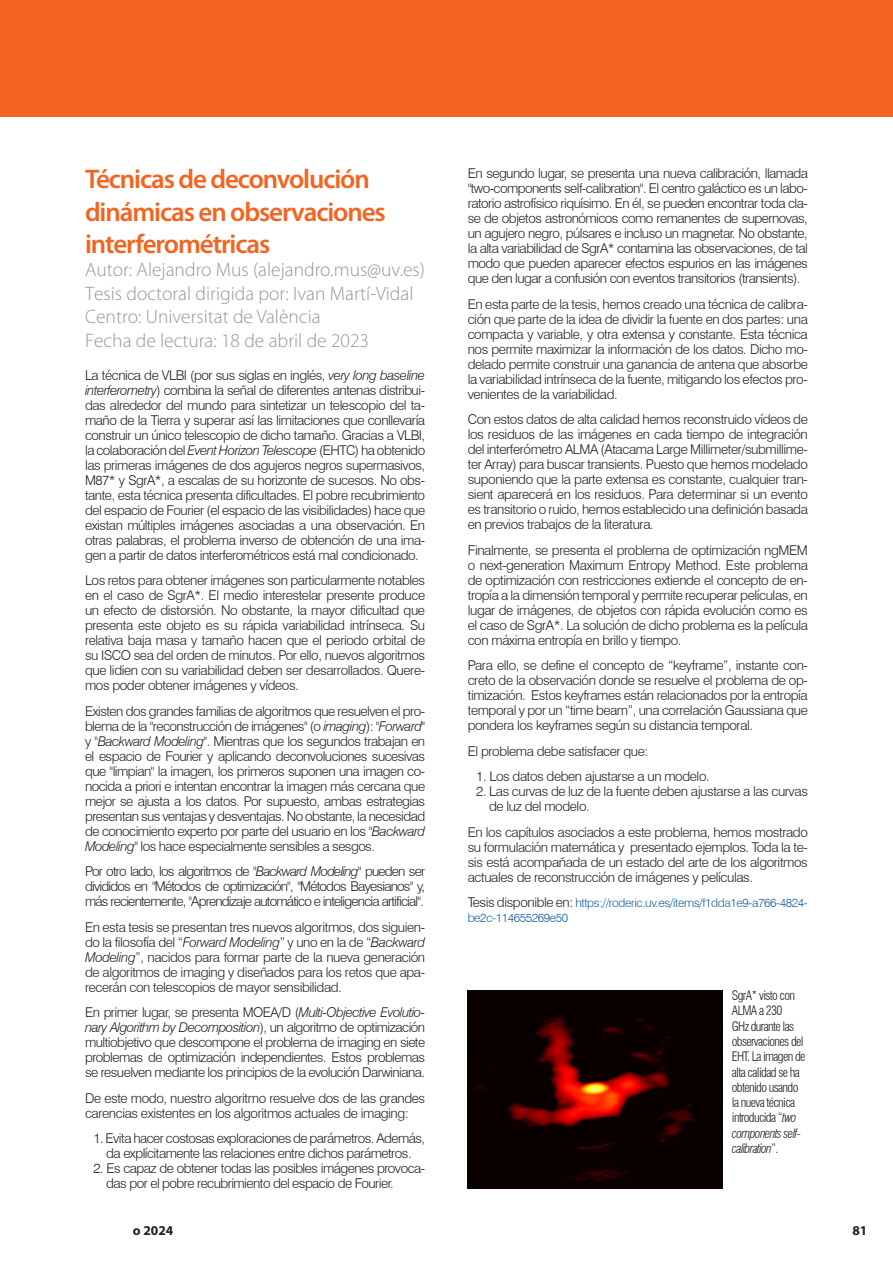
<style>
.page{position:relative;width:893px;height:1263px;background:#fff}
.page>*{position:absolute;margin:0;border:0;box-sizing:border-box;transform-origin:0 0}
.gray_body_text{font:600 27px/32.4px "Myriad Pro";letter-spacing:-.04em;color:#f36421}
.gray_body_text-2{font:300 19.5px "Myriad Pro";color:#93979a}
.Body_1{font:300 13.5px/15px "Swiss 721 BT";letter-spacing:-.03em;color:#231f20;text-align:justify}
.t1{font:700 13.5px "Myriad Pro";color:#231f20}
.Pie_de_imagen{font:300 condensed 12.75px/15.3px "Swiss 721 BT";letter-spacing:-.05em;color:#231f20}
.Body_1-2{font:300 12px/15px "Swiss 721 BT";letter-spacing:-.03em;color:#175d9e}
.s1{font-style:italic}
.s2{font-size:13.5px;color:#231f20}
</style>
<div class="page">
<div style="left:0;top:0;width:893px;height:117px;background:#f36421"></div>
<img style="left:468px;top:990px;width:255px;height:198px">
<p class="gray_body_text" style="left:85px;top:162px;width:286px">Técnicas de deconvolución</p>
<p class="gray_body_text" style="left:85px;top:195px;width:302px">dinámicas en observaciones interferométricas</p>
<p class="gray_body_text-2" style="left:85px;top:258px;width:342px">Autor: Alejandro Mus (alejandro.mus@uv.es)</p>
<p class="gray_body_text-2" style="left:85px;top:282px;width:330px">Tesis doctoral dirigida por: Ivan Martí-Vidal</p>
<p class="gray_body_text-2" style="left:85px;top:305px;width:237px">Centro: Universitat de València</p>
<p class="gray_body_text-2" style="left:85px;top:328px;width:286px">Fecha de lectura: 18 de abril de 2023</p>
<p class="Body_1" style="left:85px;top:367px;width:342px">La técnica de VLBI (por sus siglas en inglés, <span class="s1">very long baseline interferometry</span>) combina la señal de diferentes antenas distribui&shy;das alrededor del mundo para sintetizar un telescopio del ta&shy;maño de la Tierra y superar así las limitaciones que conllevaría construir un único telescopio de dicho tamaño. Gracias a VLBI, la colaboración del <span class="s1">Event Horizon Telescope</span> (EHTC) ha obtenido las primeras imágenes de dos agujeros negros supermasivos, M87* y SgrA*, a escalas de su horizonte de sucesos. No obs&shy;tante, esta técnica presenta dificultades. El pobre recubrimiento del espacio de Fourier (el espacio de las visibilidades) hace que existan múltiples imágenes asociadas a una observación. En otras palabras, el problema inverso de obtención de una ima&shy;gen a partir de datos interferométricos está mal condicionado.</p>
<p class="Body_1" style="left:85px;top:573px;width:342px">Los retos para obtener imágenes son particularmente notables en el caso de SgrA*. El medio interestelar presente produce un efecto de distorsión. No obstante, la mayor dificultad que presenta este objeto es su rápida variabilidad intrínseca. Su relativa baja masa y tamaño hacen que el periodo orbital de su ISCO sea del orden de minutos. Por ello, nuevos algoritmos que lidien con su variabilidad deben ser desarrollados. Quere&shy;mos poder obtener imágenes y vídeos.</p>
<p class="Body_1" style="left:85px;top:703px;width:342px">Existen dos grandes familias de algoritmos que resuelven el pro&shy;blema de la "reconstrucción de imágenes" (o <span class="s1">imaging</span>): "<span class="s1">Forward</span>" y "<span class="s1">Backward Modeling</span>". Mientras que los segundos trabajan en el espacio de Fourier y aplicando deconvoluciones sucesivas que "limpian" la imagen, los primeros suponen una imagen co&shy;nocida a priori e intentan encontrar la imagen más cercana que mejor se ajusta a los datos. Por supuesto, ambas estrategias presentan sus ventajas y desventajas. No obstante, la necesidad de conocimiento experto por parte del usuario en los "<span class="s1">Backward Modeling</span>" los hace especialmente sensibles a sesgos.</p>
<p class="Body_1" style="left:85px;top:864px;width:342px">Por otro lado, los algoritmos de "<span class="s1">Backward Modeling</span>" pueden ser divididos en "Métodos de optimización", "Métodos Bayesianos" y, más recientemente, "Aprendizaje automático e inteligencia artificial".</p>
<p class="Body_1" style="left:85px;top:919px;width:342px">En esta tesis se presentan tres nuevos algoritmos, dos siguien&shy;do la filosofía del “<span class="s1">Forward Modeling</span>” y uno en la de “<span class="s1">Backward Modeling</span>”, nacidos para formar parte de la nueva generación de algoritmos de imaging y diseñados para los retos que apa&shy;recerán con telescopios de mayor sensibilidad.</p>
<p class="Body_1" style="left:85px;top:1005px;width:342px">En primer lugar, se presenta MOEA/D (<span class="s1">Multi-Objective Evolutio&shy;nary Algorithm by Decomposition</span>), un algoritmo de optimización multiobjetivo que descompone el problema de imaging en siete problemas de optimización independientes. Estos problemas se resuelven mediante los principios de la evolución Darwiniana.</p>
<p class="Body_1" style="left:85px;top:1090px;width:342px">De este modo, nuestro algoritmo resuelve dos de las grandes carencias existentes en los algoritmos actuales de imaging:</p>
<p class="Body_1" style="left:94px;top:1131px;width:333px;text-align:center">1. Evita hacer costosas exploraciones de parámetros. Además, da explícitamente las relaciones entre dichos parámetros.</p>
<p class="Body_1" style="left:106px;top:1161px;width:320px;text-indent:-13px">2. Es capaz de obtener todas las posibles imágenes provoca&shy;das por el pobre recubrimiento del espacio de Fourier.</p>
<p class="Body_1" style="left:468px;top:166px;width:342px">En segundo lugar, se presenta una nueva calibración, llamada "two-components self-calibration". El centro galáctico es un labo&shy;ratorio astrofísico riquísimo. En él, se pueden encontrar toda cla&shy;se de objetos astronómicos como remanentes de supernovas, un agujero negro, púlsares e incluso un magnetar. No obstante, la alta variabilidad de SgrA* contamina las observaciones, de tal modo que pueden aparecer efectos espurios en las imágenes que den lugar a confusión con eventos transitorios (transients).</p>
<p class="Body_1" style="left:468px;top:296px;width:342px">En esta parte de la tesis, hemos creado una técnica de calibra&shy;ción que parte de la idea de dividir la fuente en dos partes: una compacta y variable, y otra extensa y constante. Esta técnica nos permite maximizar la información de los datos. Dicho mo&shy;delado permite construir una ganancia de antena que absorbe la variabilidad intrínseca de la fuente, mitigando los efectos pro&shy;venientes de la variabilidad.</p>
<p class="Body_1" style="left:468px;top:412px;width:342px">Con estos datos de alta calidad hemos reconstruido vídeos de los residuos de las imágenes en cada tiempo de integración del interferómetro ALMA (Atacama Large Millimeter/submillime&shy;ter Array) para buscar transients. Puesto que hemos modelado suponiendo que la parte extensa es constante, cualquier tran&shy;sient aparecerá en los residuos. Para determinar si un evento es transitorio o ruido, hemos establecido una definición basada en previos trabajos de la literatura.</p>
<p class="Body_1" style="left:468px;top:542px;width:342px">Finalmente, se presenta el problema de optimización ngMEM o next-generation Maximum Entropy Method. Este problema de optimización con restricciones extiende el concepto de en&shy;tropía a la dimensión temporal y permite recuperar películas, en lugar de imágenes, de objetos con rápida evolución como es el caso de SgrA*. La solución de dicho problema es la película con máxima entropía en brillo y tiempo.</p>
<p class="Body_1" style="left:468px;top:658px;width:342px">Para ello, se define el concepto de “keyframe”, instante con&shy;creto de la observación donde se resuelve el problema de op&shy;timización. Estos keyframes están relacionados por la entropía temporal y por un “time beam”, una correlación Gaussiana que pondera los keyframes según su distancia temporal.</p>
<p class="Body_1" style="left:468px;top:743px;width:182px">El problema debe satisfacer que:</p>
<p class="Body_1" style="left:476px;top:769px;width:235px">1. Los datos deben ajustarse a un modelo.</p>
<p class="Body_1" style="left:489px;top:784px;width:320px;text-indent:-13px">2. Las curvas de luz de la fuente deben ajustarse a las curvas de luz del modelo.</p>
<p class="Body_1" style="left:468px;top:824px;width:342px">En los capítulos asociados a este problema, hemos mostrado su formulación matemática y presentado ejemplos. Toda la te&shy;sis está acompañada de un estado del arte de los algoritmos actuales de reconstrucción de imágenes y películas.</p>
<p class="Body_1-2" style="left:468px;top:895px;width:342px"><span class="s2">Tesis disponible en:</span> https://roderic.uv.es/items/f1dda1e9-a766-4824- be2c-114655269e50</p>
<p class="Pie_de_imagen" style="left:732px;top:988px;width:75px">SgrA* visto con<br>ALMA a 230<br>GHz durante las observaciones del<br>EHT. La imagen de alta calidad se ha obtenido usando la nueva técnica introducida “<span class="s1">two components self&shy;calibration</span>”.</p>
<p class="t1" style="left:852px;top:1221px;width:16px">81</p>
</div>
